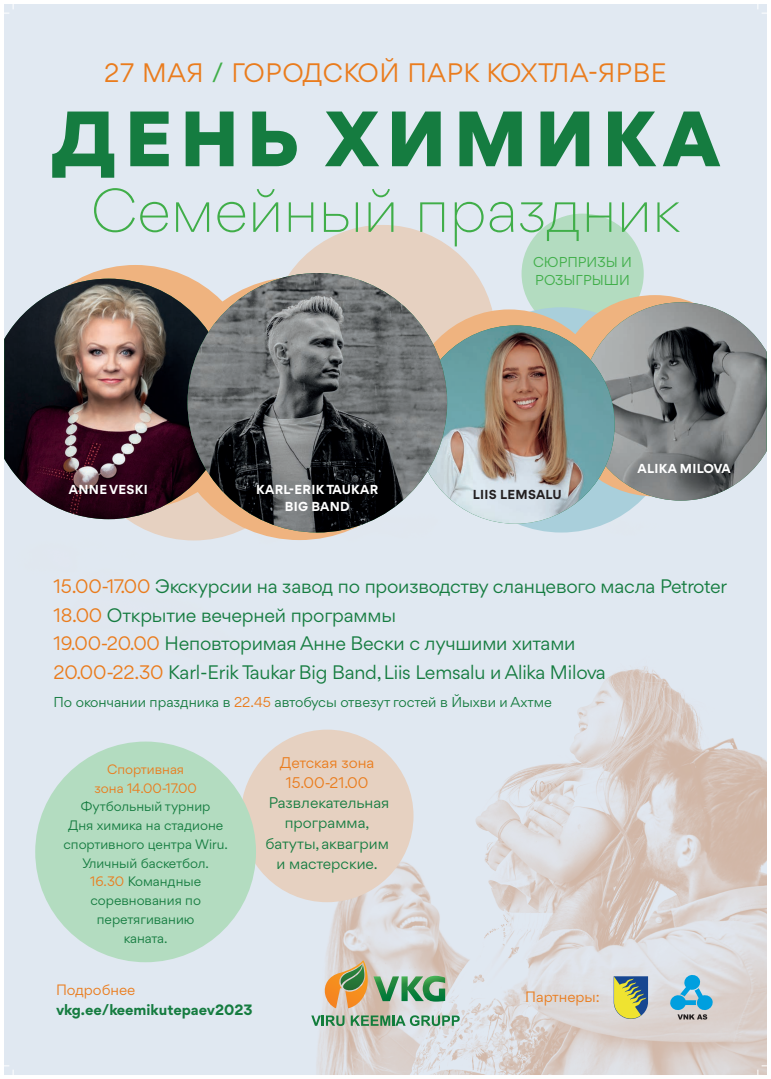
<style>
.page{position:relative;width:771px;height:1079px;background:#fff}
.page>*{position:absolute;margin:0;border:0;box-sizing:border-box;transform-origin:0 0}
.t1{font:900 75px "Gordita";letter-spacing:.1em;color:#157c40}
.t2{font:300 59.38px "Gordita";color:#40ae49}
.t3{font:25.62px "Gordita";letter-spacing:.025em;color:#ea7c1d}
.t4{font:18.75px/28.8px "Gordita";letter-spacing:-.01em;color:#157c40}
.t5{font:14.81px/20.2px "Gordita";color:#157c40;text-align:center}
.t6{font:14.81px/20.2px "Gordita";color:#ea7c1d;text-align:center}
.t7{font:700 14.38px "Gordita";color:#157c40}
.t8{font:14.38px "Gordita";color:#ea7c1d}
.t9{font:13.75px "Gordita";color:#157c40}
.t10{font:13.75px/18.1px "Gordita";color:#40ae49}
.t11{font:13.12px/18.8px "Gordita";color:#157c40;text-align:center}
.t12{font:13.12px/18.8px "Gordita";color:#ea7c1d;text-align:center}
.t13{font:700 12.5px/16.2px "Gordita";letter-spacing:.025em;color:#fff;text-align:center}
.t14{font:700 12.5px "Gordita";letter-spacing:.025em;color:#231f20}
.s1{color:#40ae49}
.s2{color:#ea7c1d}
</style>
<div class="page">
<div style="left:4px;top:4px;width:762px;height:1070px;background:#e1e9f2"></div>
<img style="left:36px;top:471px;width:730px;height:603px">
<div style="left:241px;top:729px;width:172px;height:173px;background:#e6d1c1;border-radius:50%"></div>
<div style="left:521px;top:214px;width:122px;height:119px;background:#b3dcc0;border-radius:50%"></div>
<div style="left:270px;top:225px;width:225px;height:222px;background:#e6d1c1;border-radius:50%"></div>
<div style="left:447px;top:307px;width:228px;height:225px;background:#a9cfdb;border-radius:50%"></div>
<div style="left:79px;top:315px;width:229px;height:225px;background:#e6d1c1;border-radius:50%"></div>
<div style="left:168px;top:277px;width:263px;height:263px;background:#efb37f;border-radius:50%"></div>
<div style="left:408px;top:309px;width:201px;height:202px;background:#efb37f;border-radius:50%"></div>
<img style="left:4px;top:279px;width:225px;height:240px">
<img style="left:581px;top:302px;width:185px;height:198px">
<img style="left:416px;top:325px;width:198px;height:199px;border-radius:99px">
<img style="left:187px;top:273px;width:260px;height:259px;border-radius:130px">
<svg style="left:613px;top:976px;width:35px;height:43px;background:#96a369"></svg>
<svg style="left:669px;top:974px;width:44px;height:45px;background:#89bcd1"></svg>
<div style="left:35px;top:741px;width:221px;height:221px;background:#b3dcc0;border-radius:50%"></div>
<svg style="left:323px;top:960px;width:122px;height:48px;background:#b2b696"></svg>
<svg style="left:311px;top:1015px;width:33px;height:11px"></svg>
<svg style="left:350px;top:1015px;width:109px;height:11px"></svg>
<svg style="left:4px;top:4px;width:10px;height:10px"></svg>
<svg style="left:4px;top:1065px;width:10px;height:10px"></svg>
<svg style="left:757px;top:4px;width:10px;height:10px"></svg>
<svg style="left:757px;top:1065px;width:10px;height:10px"></svg>
<h3 class="t3" style="left:104px;top:55px;width:564px">27 МАЯ <span class="s1">/</span> ГОРОДСКОЙ ПАРК КОХТЛА-ЯРВЕ</h3>
<h1 class="t1" style="left:51px;top:81px;width:669px">ДЕНЬ ХИМИКА</h1>
<h2 class="t2" style="left:91px;top:170px;width:590px">Семейный праздник</h2>
<p class="t10" style="left:533px;top:253px;width:100px">СЮРПРИЗЫ И<br>РОЗЫГРЫШИ</p>
<p class="t13" style="left:69px;top:481px;width:80px">ANNE VESKI</p>
<p class="t13" style="left:256px;top:481px;width:123px">KARL-ERIK TAUKAR<br>BIG BAND</p>
<p class="t14" style="left:472px;top:485px;width:90px">LIIS LEMSALU</p>
<p class="t13" style="left:637px;top:460px;width:95px">ALIKA MILOVA</p>
<p class="t4" style="left:53px;top:571px;width:675px"><span class="s2">15.00-17.00</span> Экскурсии на завод по производству сланцевого масла Petroter <span class="s2">18.00</span> Открытие вечерней программы<br><span class="s2">19.00-20.00</span> Неповторимая Анне Вески с лучшими хитами<br><span class="s2">20.00-22.30</span> Karl-Erik Taukar Big Band, Liis Lemsalu и Alika Milova</p>
<p class="t9" style="left:53px;top:693px;width:500px">По окончании праздника в <span class="s2">22.45</span> автобусы отвезут гостей в Йыхви и Ахтме</p>
<p class="t12" style="left:94px;top:759px;width:104px">Спортивная зона 14.00-17.00</p>
<p class="t11" style="left:63px;top:797px;width:166px">Футбольный турнир<br>Дня химика на стадионе спортивного центра Wiru.<br>Уличный баскетбол.<br><span class="s2">16.30</span> Командные соревнования по перетягиванию<br>каната.</p>
<p class="t6" style="left:280px;top:752px;width:96px">Детская зона<br>15.00-21.00</p>
<p class="t5" style="left:265px;top:792px;width:125px">Развлекательная программа, батуты, аквагрим и мастерские.</p>
<p class="t8" style="left:56px;top:980px;width:81px">Подробнее</p>
<p class="t7" style="left:56px;top:999px;width:198px">vkg.ee/keemikutepaev2023</p>
<p class="t8" style="left:525px;top:987px;width:76px">Партнеры:</p>
</div>
